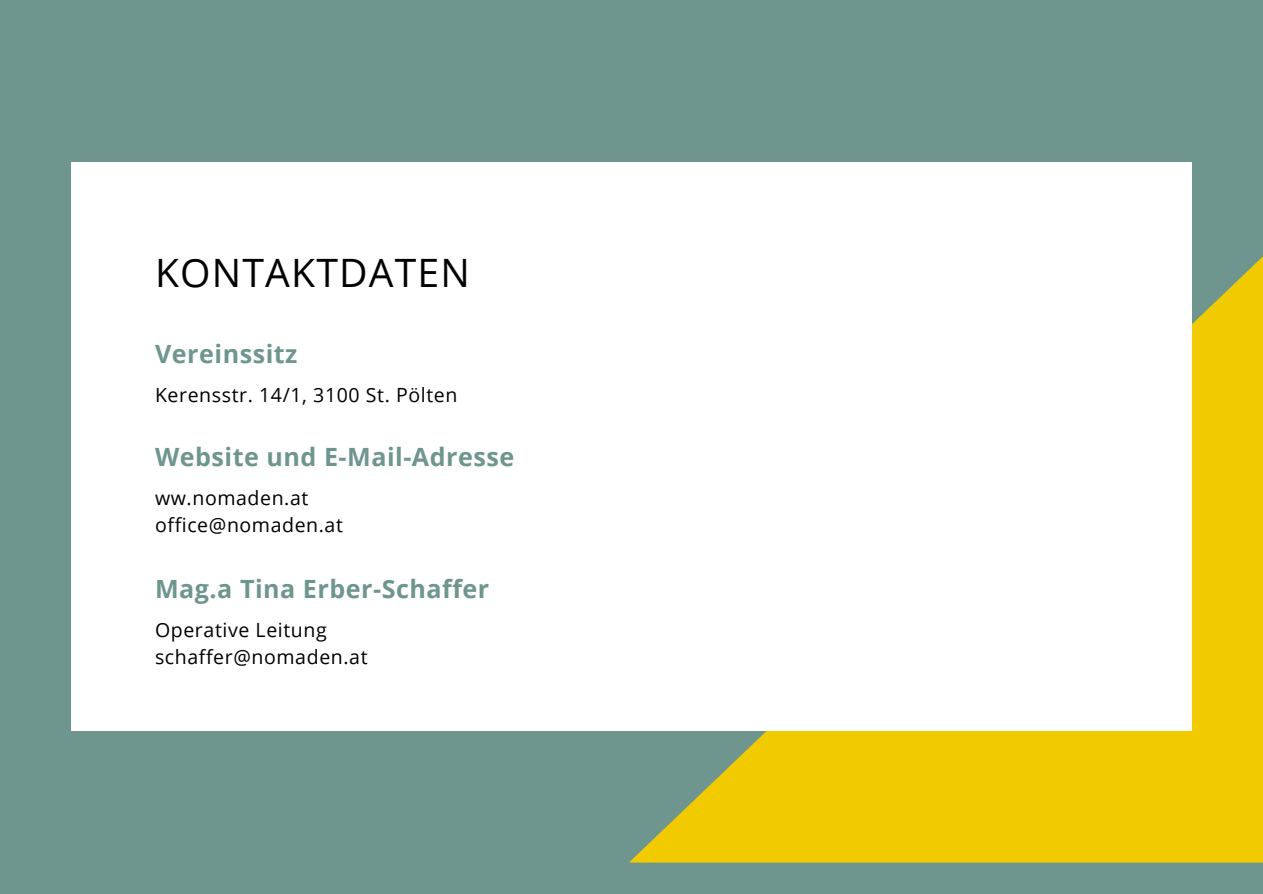
<style>
.page{position:relative;width:1263px;height:894px;background:#fff}
.page>*{position:absolute;margin:0;border:0;box-sizing:border-box;transform-origin:0 0}
.t1{font:39.15px "Open Sans";letter-spacing:.03em;color:#000}
.t2{font:700 25.05px "Open Sans";letter-spacing:.02em;color:#6e968e}
.t3{font:19.5px/27.2px "Open Sans";letter-spacing:.03em;color:#000}
</style>
<div class="page">
<div style="left:0;top:0;width:1263px;height:893px;background:#6e968e"></div>
<svg style="left:630px;top:207px;width:633px;height:655px;background:#e1c518"></svg>
<div style="left:71px;top:162px;width:1120px;height:568px;background:#fff"></div>
<h1 class="t1" style="left:155px;top:245px;width:316px">KONTAKTDATEN</h1>
<p class="t2" style="left:155px;top:336px;width:144px">Vereinssitz</p>
<p class="t3" style="left:155px;top:381px;width:304px">Kerensstr. 14/1, 3100 St. Pölten</p>
<p class="t2" style="left:155px;top:439px;width:361px">Website und E-Mail-Adresse</p>
<p class="t3" style="left:155px;top:484px;width:189px">ww.nomaden.at office@nomaden.at</p>
<p class="t2" style="left:155px;top:571px;width:336px">Mag.a Tina Erber-Schaffer</p>
<p class="t3" style="left:155px;top:615px;width:214px">Operative Leitung schaffer@nomaden.at</p>
</div>
